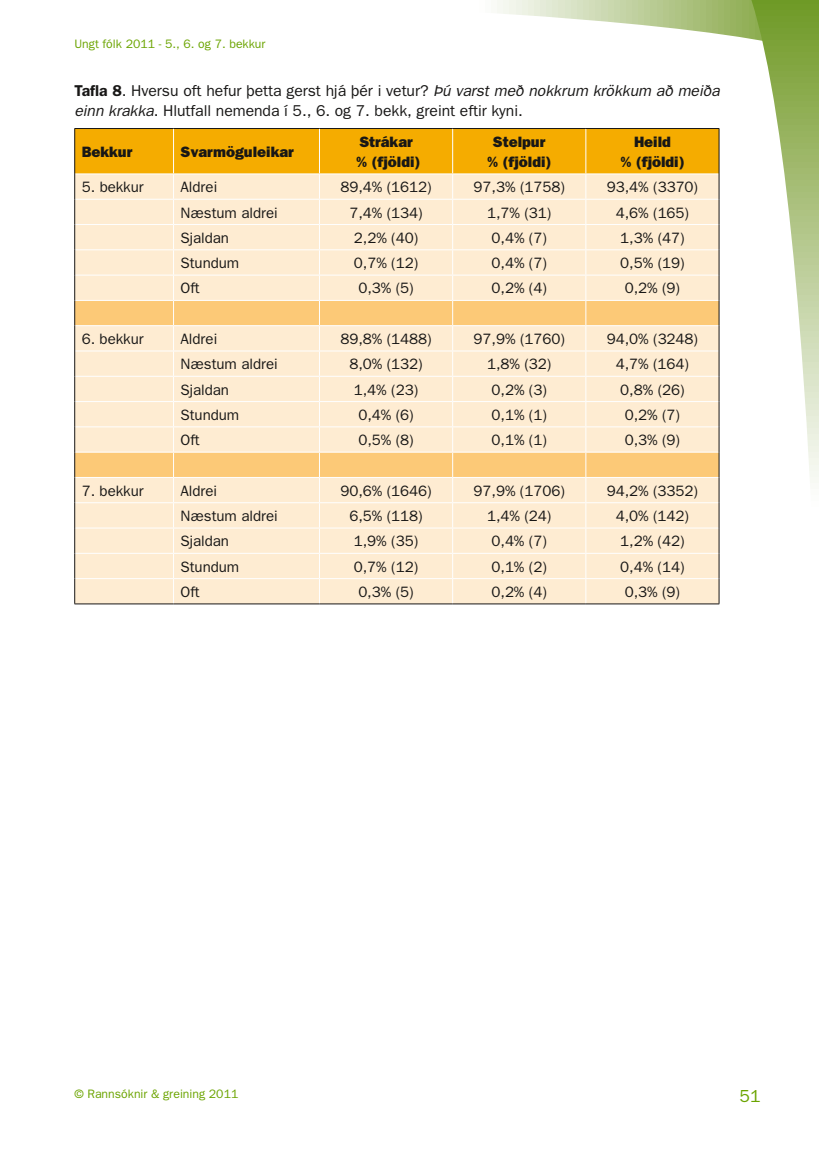
<style>
.page{position:relative;width:819px;height:1166px;background:#fff}
.page>*{position:absolute;margin:0;border:0;box-sizing:border-box;transform-origin:0 0}
.t1{font:17.5px "Franklin Gothic";color:#6ba400}
.t2{font:15.75px/20.1px "Franklin Gothic";letter-spacing:-.005em;color:#181716}
.t3{font:15.05px "Franklin Gothic";letter-spacing:-.005em;color:#181716}
.t4{font:800 15.05px/20.1px "Franklin Gothic";letter-spacing:-.005em;color:#181716;text-align:center}
.t5{font:12.25px "Franklin Gothic";color:#6ba400}
.s1{font-weight:600}
.s2{font-style:italic}
</style>
<div class="page">
<svg style="left:497px;top:0;width:254px;height:39px"></svg>
<svg style="left:751px;top:0;width:68px;height:483px"></svg>
<svg style="left:74px;top:128px;width:645px;height:475px;background:#fbe2b6"></svg>
<hr style="left:74px;top:603px;width:99px;height:1px;background:#181716">
<hr style="left:173px;top:603px;width:146px;height:1px;background:#181716">
<hr style="left:319px;top:603px;width:133px;height:1px;background:#181716">
<hr style="left:452px;top:603px;width:134px;height:1px;background:#181716">
<hr style="left:586px;top:603px;width:133px;height:1px;background:#181716">
<p class="t5" style="left:74px;top:36px;width:192px">Ungt fólk 2011 - 5., 6. og 7. bekkur</p>
<p class="t2" style="left:74px;top:80px;width:646px"><span class="s1">Tafla 8</span>. Hversu oft hefur þetta gerst hjá þér i vetur? <span class="s2">Þú varst með nokkrum krökkum að meiða einn krakka</span>. Hlutfall nemenda í 5., 6. og 7. bekk, greint eftir kyni.</p>
<p class="t4" style="left:82px;top:141px;width:52px">Bekkur</p>
<p class="t4" style="left:180px;top:141px;width:115px">Svarmöguleikar</p>
<p class="t4" style="left:356px;top:131px;width:66px;text-align:left">Strákar % (fjöldi)</p>
<p class="t4" style="left:487px;top:131px;width:66px">Stelpur % (fjöldi)</p>
<p class="t4" style="left:620px;top:131px;width:66px">Heild<br>% (fjöldi)</p>
<p class="t3" style="left:82px;top:178px;width:63px">5. bekkur</p>
<p class="t3" style="left:180px;top:178px;width:38px">Aldrei</p>
<p class="t3" style="left:340px;top:178px;width:93px">89,4% (1612)</p>
<p class="t3" style="left:473px;top:178px;width:93px">97,3% (1758)</p>
<p class="t3" style="left:606px;top:178px;width:93px">93,4% (3370)</p>
<p class="t3" style="left:180px;top:204px;width:99px">Næstum aldrei</p>
<p class="t3" style="left:349px;top:204px;width:75px">7,4% (134)</p>
<p class="t3" style="left:487px;top:204px;width:66px">1,7% (31)</p>
<p class="t3" style="left:615px;top:204px;width:75px">4,6% (165)</p>
<p class="t3" style="left:180px;top:229px;width:50px">Sjaldan</p>
<p class="t3" style="left:354px;top:229px;width:66px">2,2% (40)</p>
<p class="t3" style="left:491px;top:229px;width:57px">0,4% (7)</p>
<p class="t3" style="left:620px;top:229px;width:66px">1,3% (47)</p>
<p class="t3" style="left:180px;top:254px;width:60px">Stundum</p>
<p class="t3" style="left:354px;top:254px;width:66px">0,7% (12)</p>
<p class="t3" style="left:491px;top:254px;width:57px">0,4% (7)</p>
<p class="t3" style="left:620px;top:254px;width:66px">0,5% (19)</p>
<p class="t3" style="left:180px;top:280px;width:21px">Oft</p>
<p class="t3" style="left:358px;top:280px;width:57px">0,3% (5)</p>
<p class="t3" style="left:491px;top:280px;width:57px">0,2% (4)</p>
<p class="t3" style="left:624px;top:280px;width:57px">0,2% (9)</p>
<p class="t3" style="left:82px;top:330px;width:63px">6. bekkur</p>
<p class="t3" style="left:180px;top:330px;width:38px">Aldrei</p>
<p class="t3" style="left:340px;top:330px;width:93px">89,8% (1488)</p>
<p class="t3" style="left:473px;top:330px;width:93px">97,9% (1760)</p>
<p class="t3" style="left:606px;top:330px;width:93px">94,0% (3248)</p>
<p class="t3" style="left:180px;top:355px;width:99px">Næstum aldrei</p>
<p class="t3" style="left:349px;top:355px;width:75px">8,0% (132)</p>
<p class="t3" style="left:487px;top:355px;width:66px">1,8% (32)</p>
<p class="t3" style="left:615px;top:355px;width:75px">4,7% (164)</p>
<p class="t3" style="left:180px;top:381px;width:50px">Sjaldan</p>
<p class="t3" style="left:354px;top:381px;width:66px">1,4% (23)</p>
<p class="t3" style="left:491px;top:381px;width:57px">0,2% (3)</p>
<p class="t3" style="left:620px;top:381px;width:66px">0,8% (26)</p>
<p class="t3" style="left:180px;top:406px;width:60px">Stundum</p>
<p class="t3" style="left:358px;top:406px;width:57px">0,4% (6)</p>
<p class="t3" style="left:491px;top:406px;width:57px">0,1% (1)</p>
<p class="t3" style="left:624px;top:406px;width:57px">0,2% (7)</p>
<p class="t3" style="left:180px;top:431px;width:21px">Oft</p>
<p class="t3" style="left:358px;top:431px;width:57px">0,5% (8)</p>
<p class="t3" style="left:491px;top:431px;width:57px">0,1% (1)</p>
<p class="t3" style="left:624px;top:431px;width:57px">0,3% (9)</p>
<p class="t3" style="left:82px;top:482px;width:63px">7. bekkur</p>
<p class="t3" style="left:180px;top:482px;width:38px">Aldrei</p>
<p class="t3" style="left:340px;top:482px;width:93px">90,6% (1646)</p>
<p class="t3" style="left:473px;top:482px;width:93px">97,9% (1706)</p>
<p class="t3" style="left:606px;top:482px;width:93px">94,2% (3352)</p>
<p class="t3" style="left:180px;top:507px;width:99px">Næstum aldrei</p>
<p class="t3" style="left:349px;top:507px;width:75px">6,5% (118)</p>
<p class="t3" style="left:487px;top:507px;width:66px">1,4% (24)</p>
<p class="t3" style="left:615px;top:507px;width:75px">4,0% (142)</p>
<p class="t3" style="left:180px;top:532px;width:50px">Sjaldan</p>
<p class="t3" style="left:354px;top:532px;width:66px">1,9% (35)</p>
<p class="t3" style="left:491px;top:532px;width:57px">0,4% (7)</p>
<p class="t3" style="left:620px;top:532px;width:66px">1,2% (42)</p>
<p class="t3" style="left:180px;top:558px;width:60px">Stundum</p>
<p class="t3" style="left:354px;top:558px;width:66px">0,7% (12)</p>
<p class="t3" style="left:491px;top:558px;width:57px">0,1% (2)</p>
<p class="t3" style="left:620px;top:558px;width:66px">0,4% (14)</p>
<p class="t3" style="left:180px;top:583px;width:21px">Oft</p>
<p class="t3" style="left:358px;top:583px;width:57px">0,3% (5)</p>
<p class="t3" style="left:491px;top:583px;width:57px">0,2% (4)</p>
<p class="t3" style="left:624px;top:583px;width:57px">0,3% (9)</p>
<p class="t5" style="left:74px;top:1086px;width:165px">© Rannsóknir &amp; greining 2011</p>
<p class="t1" style="left:739px;top:1086px;width:22px">51</p>
</div>
